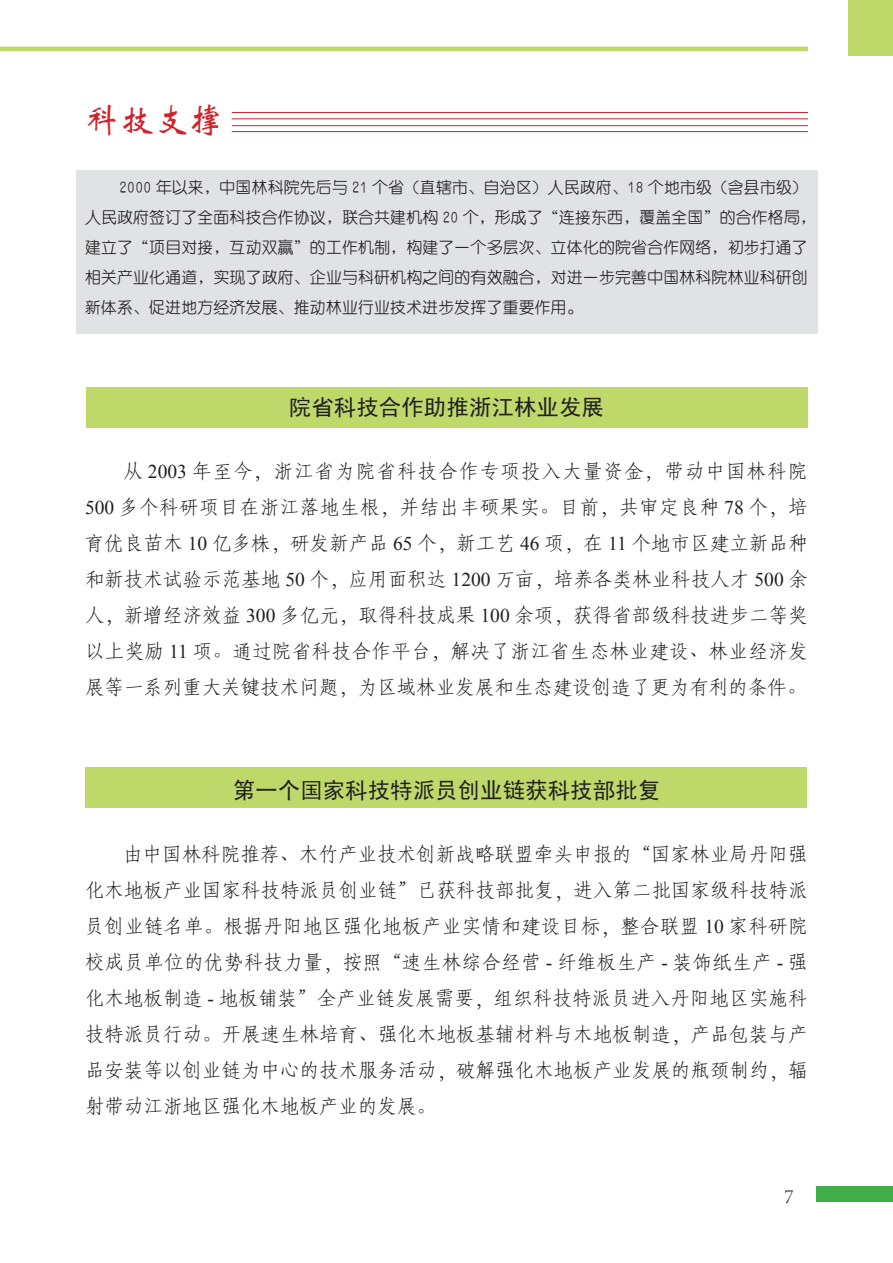
<style>
.page{position:relative;width:893px;height:1263px;background:#fff}
.page>*{position:absolute;margin:0;border:0;box-sizing:border-box;transform-origin:0 0}
.栏目{font:34.5px "ST Xinwei";color:#d1232a}
.标题{font:22.5px "Sim Hei";color:#231f20}
.t1{font:300 21px "Adobe Song Std";color:#231f20}
.创刊词{font:19.5px/36px "Fang Song GB2312";color:#231f20;text-align:justify}
.摘要{font:15.75px/30px "H Ye 2 gj";letter-spacing:.02em;color:#231f20}
.s1{font-family:"Times New Roman"}
.s2{font-family:"Adobe Song Std";font-weight:300}
</style>
<div class="page">
<hr style="left:0;top:47px;width:808px;height:4px;background:#bed86a">
<div style="left:848px;top:0;width:45px;height:55px;background:#bed86a"></div>
<div style="left:816px;top:1186px;width:77px;height:16px;background:#40ae49"></div>
<div style="left:77px;top:170px;width:741px;height:164px;background:#e1e2e4"></div>
<div style="left:85px;top:767px;width:721px;height:41px;background:#bed86a"></div>
<div style="left:87px;top:387px;width:721px;height:40px;background:#bed86a"></div>
<hr style="left:232px;top:131px;width:576px;height:1px;background:#d1232a">
<hr style="left:232px;top:125px;width:576px;height:1px;background:#d1232a">
<hr style="left:232px;top:119px;width:576px;height:1px;background:#d1232a">
<hr style="left:232px;top:112px;width:576px;height:1px;background:#d1232a">
<p class="栏目" style="left:85px;top:102px;width:139px">科技支撑</p>
<p class="摘要" style="left:85px;top:173px;width:732px;text-indent:34px">2000 年以来，中国林科院先后与 21 个省（直辖市、自治区）人民政府、18 个地市级（含县市级）人民政府签订了全面科技合作协议，联合共建机构 20 个，形成了“连接东西，覆盖全国”的合作格局，建立了“项目对接，互动双赢”的工作机制，构建了一个多层次、立体化的院省合作网络，初步打通了相关产业化通道，实现了政府、企业与科研机构之间的有效融合，对进一步完善中国林科院林业科研创新体系、促进地方经济发展、推动林业行业技术进步发挥了重要作用。</p>
<p class="标题" style="left:289px;top:395px;width:317px">院省科技合作助推浙江林业发展</p>
<p class="创刊词" style="left:85px;top:453px;width:725px;text-indent:38px">从 <span class="s1">2003</span> 年至今<span class="s2">，</span>浙江省为院省科技合作专项投入大量资金<span class="s2">，</span>带动中国林科院<span class="s1">500</span> 多个科研项目在浙江落地生根<span class="s2">，</span>并结出丰硕果实<span class="s2">。</span>目前<span class="s2">，</span>共审定良种 <span class="s1">78</span> 个<span class="s2">，</span>培育优良苗木 <span class="s1">10</span> 亿多株<span class="s2">，</span>研发新产品 <span class="s1">65</span> 个<span class="s2">，</span>新工艺 <span class="s1">46</span> 项<span class="s2">，</span>在 <span class="s1">11</span> 个地市区建立新品种和新技术试验示范基地 <span class="s1">50</span> 个<span class="s2">，</span>应用面积达 <span class="s1">1200</span> 万亩<span class="s2">，</span>培养各类林业科技人才 <span class="s1">500</span> 余人<span class="s2">，</span>新增经济效益 <span class="s1">300</span> 多亿元<span class="s2">，</span>取得科技成果 <span class="s1">100</span> 余项<span class="s2">，</span>获得省部级科技进步二等奖以上奖励 <span class="s1">11</span> 项<span class="s2">。</span>通过院省科技合作平台<span class="s2">，</span>解决了浙江省生态林业建设<span class="s2">、</span>林业经济发展等一系列重大关键技术问题<span class="s2">，</span>为区域林业发展和生态建设创造了更为有利的条件<span class="s2">。</span></p>
<p class="标题" style="left:233px;top:779px;width:429px">第一个国家科技特派员创业链获科技部批复</p>
<p class="创刊词" style="left:85px;top:836px;width:724px;text-indent:38px">由中国林科院推荐<span class="s2">、</span>木竹产业技术创新战略联盟牵头申报的<span class="s2">“</span>国家林业局丹阳强化木地板产业国家科技特派员创业链<span class="s2">”</span>已获科技部批复<span class="s2">，</span>进入第二批国家级科技特派员创业链名单<span class="s2">。</span>根据丹阳地区强化地板产业实情和建设目标<span class="s2">，</span>整合联盟 <span class="s1">10</span> 家科研院校成员单位的优势科技力量<span class="s2">，</span>按照<span class="s2">“</span>速生林综合经营 <span class="s1">-</span> 纤维板生产 <span class="s1">-</span> 装饰纸生产 <span class="s1">-</span> 强化木地板制造 <span class="s1">-</span> 地板铺装<span class="s2">”</span>全产业链发展需要<span class="s2">，</span>组织科技特派员进入丹阳地区实施科技特派员行动<span class="s2">。</span>开展速生林培育<span class="s2">、</span>强化木地板基辅材料与木地板制造<span class="s2">，</span>产品包装与产品安装等以创业链为中心的技术服务活动<span class="s2">，</span>破解强化木地板产业发展的瓶颈制约<span class="s2">，</span>辐射带动江浙地区强化木地板产业的发展<span class="s2">。</span></p>
<p class="t1" style="left:784px;top:1184px;width:11px">7</p>
</div>
